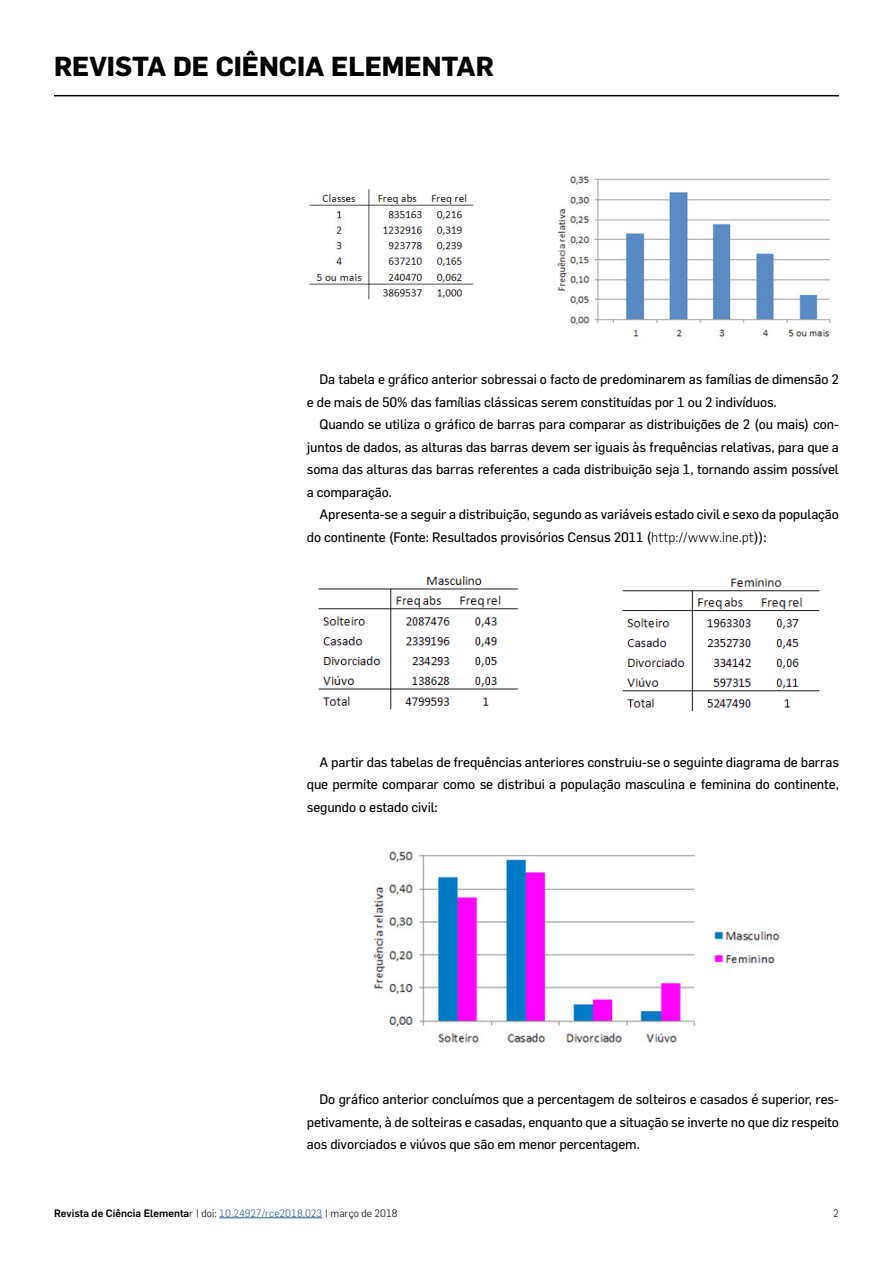
<style>
.page{position:relative;width:893px;height:1263px;background:#fff}
.page>*{position:absolute;margin:0;border:0;box-sizing:border-box;transform-origin:0 0}
.t1{font:700 27px "Flama";color:#000}
.t2{font:13.5px/22.5px "Flama";letter-spacing:-.01em;color:#000;text-align:justify}
.t3{font:500 10.5px "Flama";color:#000}
.t4{font:300 10.5px "Flama";color:#000}
.s1{font-weight:300}
.s2{font-weight:300;color:#275b9b}
</style>
<div class="page">
<hr style="left:54px;top:95px;width:785px;height:1px;background:#000">
<hr style="left:219px;top:1217px;width:103px;height:1px;background:#275b9b">
<img style="left:309px;top:176px;width:522px;height:162px">
<img style="left:318px;top:575px;width:502px;height:137px">
<img style="left:373px;top:851px;width:407px;height:192px">
<h1 class="t1" style="left:54px;top:50px;width:441px">REVISTA DE CIÊNCIA ELEMENTAR</h1>
<p class="t2" style="left:307px;top:368px;width:534px;text-indent:13px">Da tabela e gráfico anterior sobressai o facto de predominarem as famílias de dimensão 2 e de mais de 50% das famílias clássicas serem constituídas por 1 ou 2 indivíduos.</p>
<p class="t2" style="left:307px;top:413px;width:534px;text-indent:13px">Quando se utiliza o gráfico de barras para comparar as distribuições de 2 (ou mais) con&shy;juntos de dados, as alturas das barras devem ser iguais às frequências relativas, para que a soma das alturas das barras referentes a cada distribuição seja 1, tornando assim possível a comparação.</p>
<p class="t2" style="left:307px;top:503px;width:534px;text-indent:13px">Apresenta-se a seguir a distribuição, segundo as variáveis estado civil e sexo da população do continente (Fonte: Resultados provisórios Census 2011 (<span class="s1">http://www.ine.pt</span>)):</p>
<p class="t2" style="left:307px;top:750px;width:534px;text-indent:13px">A partir das tabelas de frequências anteriores construiu-se o seguinte diagrama de barras que permite comparar como se distribui a população masculina e feminina do continente, segundo o estado civil:</p>
<p class="t2" style="left:307px;top:1088px;width:534px;text-indent:13px">Do gráfico anterior concluímos que a percentagem de solteiros e casados é superior, res&shy;petivamente, à de solteiras e casadas, enquanto que a situação se inverte no que diz respeito aos divorciados e viúvos que são em menor percentagem.</p>
<p class="t3" style="left:54px;top:1206px;width:345px">Revista de Ciência Elementa<span class="s1">r | doi:</span> <span class="s2">10.24927/rce2018.023</span> <span class="s1">| março de 2018</span></p>
<p class="t4" style="left:833px;top:1207px;width:7px">2</p>
</div>
